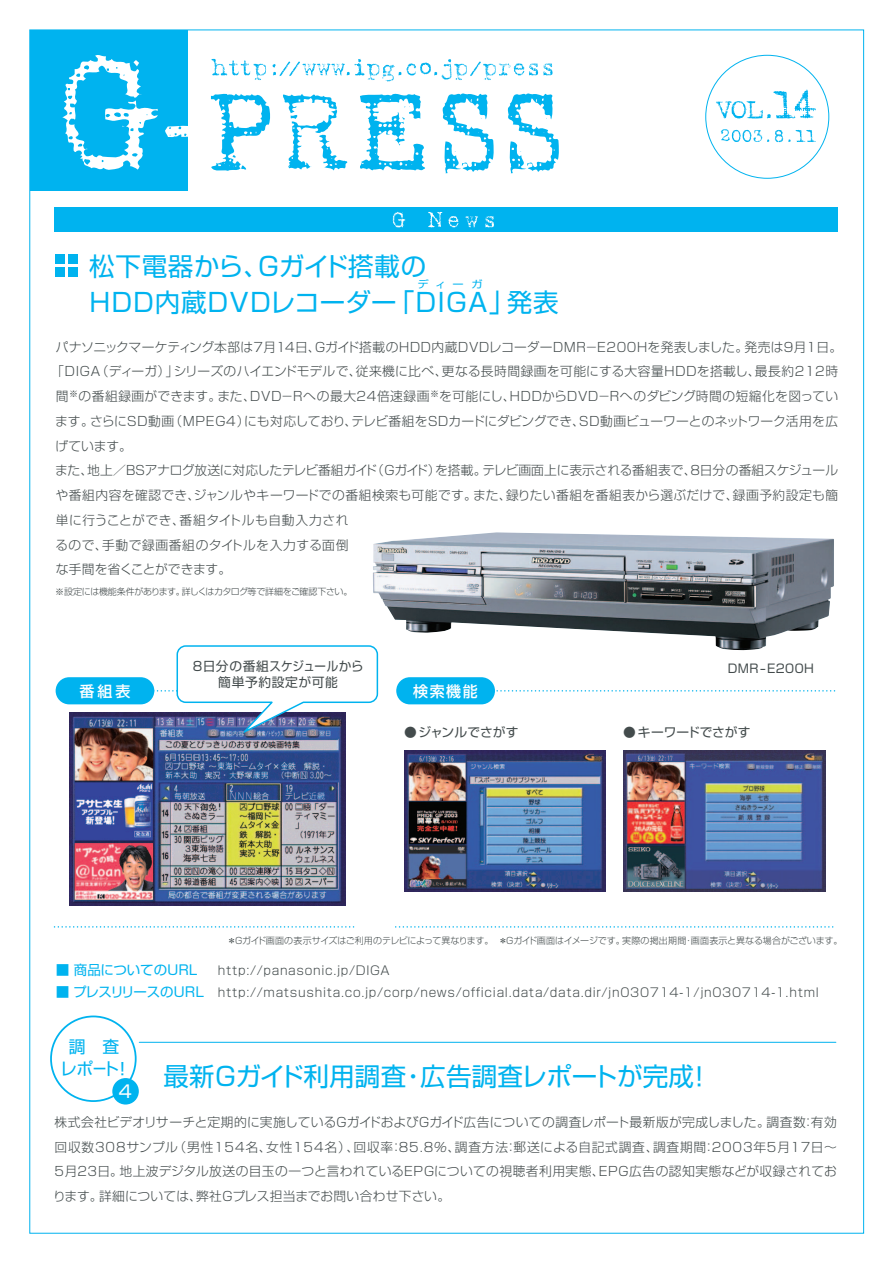
<style>
.page{position:relative;width:893px;height:1263px;background:#fff}
.page>*{position:absolute;margin:0;border:0;box-sizing:border-box;transform-origin:0 0}
.t1{font:25.5px/36px "Shin Go";letter-spacing:-.045em;color:#00b3ef}
.t2{font:25.5px "Shin Go";color:#00b3ef}
.t3{font:17.25px "Shin Go";color:#fff}
.t4{font:16.8px/21.8px "Shin Go";color:#00b3ef;text-align:center}
.t5{font:500 15px "Shin Go";letter-spacing:.1em;color:#fff}
.t6{font:13.5px "Shin Go";letter-spacing:-.025em;color:#00b3ef}
.t7{font:300 12.75px/24.8px "Shin Go";letter-spacing:.01em;color:#434b4c;text-align:justify}
.t8{font:300 12.75px "Shin Go";letter-spacing:-.025em;color:#434b4c}
.t9{font:300 12.75px "Shin Go";letter-spacing:-.02em;color:#434b4c}
.t10{font:300 12.75px "Shin Go";letter-spacing:-.015em;color:#434b4c}
.t11{font:300 12.75px "Shin Go";letter-spacing:.03em;color:#434b4c}
.t12{font:300 12.75px "Shin Go";letter-spacing:.04em;color:#434b4c}
.t13{font:12.75px/16.5px "Shin Go";letter-spacing:.05em;color:#434b4c;text-align:center}
.t14{font:300 12.75px "Shin Go";letter-spacing:-.01em;color:#434b4c}
.t15{font:12.75px "Shin Go";letter-spacing:-.005em;color:#434b4c}
.t16{font:12.75px "Shin Go";letter-spacing:-.01em;color:#434b4c}
.t17{font:300 12.15px "Shin Go";letter-spacing:.05em;color:#434b4c}
.t18{font:12px "Shin Go";letter-spacing:.03em;color:#434b4c}
.t19{font:10.2px "Shin Go";color:#00b3ef;scale:1.11 1}
.t20{font:300 9px "Shin Go";letter-spacing:-.025em;color:#434b4c}
.t21{font:300 9px "Shin Go";letter-spacing:-.045em;color:#434b4c}
.s1{font-weight:300}
.s2{font-size:13.5px;color:#00b3ef}
.s3{font-weight:400;font-size:13.5px;color:#00b3ef}
</style>
<div class="page">
<img style="left:70px;top:713px;width:275px;height:193px">
<svg style="left:496px;top:690px;width:340px;height:2px"></svg>
<div style="left:55px;top:207px;width:782px;height:25px;background:#00b3ef"></div>
<div style="left:55px;top:254px;width:10px;height:9px;background:#00b3ef"></div>
<div style="left:55px;top:267px;width:10px;height:10px;background:#00b3ef"></div>
<div style="left:69px;top:254px;width:9px;height:9px;background:#00b3ef"></div>
<div style="left:69px;top:267px;width:9px;height:10px;background:#00b3ef"></div>
<svg style="left:392px;top:212px;width:13px;height:16px"></svg>
<svg style="left:428px;top:212px;width:14px;height:16px"></svg>
<svg style="left:448px;top:216px;width:11px;height:12px"></svg>
<svg style="left:465px;top:216px;width:13px;height:12px"></svg>
<svg style="left:485px;top:216px;width:9px;height:12px"></svg>
<img style="left:373px;top:532px;width:461px;height:118px">
<hr style="left:139px;top:1042px;width:696px;height:1px;background:#00b3ef">
<div style="left:396px;top:677px;width:99px;height:27px;background:#00b3ef;border-radius:14px"></div>
<svg style="left:395px;top:926px;width:439px;height:2px"></svg>
<div style="left:56px;top:677px;width:98px;height:27px;background:#00b3ef;border-radius:14px"></div>
<svg style="left:54px;top:926px;width:301px;height:2px"></svg>
<svg style="left:92px;top:645px;width:287px;height:92px"></svg>
<img style="left:404px;top:750px;width:201px;height:142px">
<img style="left:623px;top:750px;width:202px;height:142px">
<div style="left:50px;top:1016px;width:87px;height:86px;border:2px solid #00b3ef;border-radius:50%"></div>
<div style="left:112px;top:1078px;width:27px;height:27px;background:#00b3ef;border-radius:50%"></div>
<div style="left:30px;top:30px;width:158px;height:160px;background:#00b3ef"></div>
<svg style="left:62px;top:55px;width:96px;height:115px"></svg>
<svg style="left:211px;top:58px;width:55px;height:22px"></svg>
<svg style="left:272px;top:59px;width:280px;height:22px"></svg>
<svg style="left:165px;top:125px;width:23px;height:13px"></svg>
<svg style="left:211px;top:94px;width:60px;height:77px"></svg>
<svg style="left:283px;top:94px;width:65px;height:77px"></svg>
<svg style="left:360px;top:93px;width:65px;height:78px"></svg>
<svg style="left:442px;top:93px;width:52px;height:80px"></svg>
<svg style="left:507px;top:93px;width:52px;height:80px"></svg>
<svg style="left:720px;top:129px;width:95px;height:13px"></svg>
<svg style="left:716px;top:89px;width:99px;height:30px"></svg>
<h1 class="t1" style="left:87px;top:251px;width:473px">松下電器から、Ｇガイド搭載の<br>ＨＤＤ内蔵ＤＶＤレコーダー「ＤＩＧＡ」発表</h1>
<p class="t19" style="left:417px;top:281px;width:60px">ディーガ</p>
<p class="t8" style="left:56px;top:342px;width:787px">パナソニックマーケティング本部は7月14日、Ｇガイド搭載のＨＤＤ内蔵ＤＶＤレコーダーＤＭＲ－Ｅ200Ｈを発表しました。発売は9月1日。</p>
<p class="t7" style="left:51px;top:361px;width:788px">「ＤＩＧＡ（ディーガ）」シリーズのハイエンドモデルで、従来機に比べ、更なる長時間録画を可能にする大容量ＨＤＤを搭載し、最長約212時</p>
<p class="t7" style="left:56px;top:386px;width:783px">間<sup>※</sup>の番組録画ができます。また、ＤＶＤ－Ｒへの最大24倍速録画<sup>※</sup>を可能にし、ＨＤＤからＤＶＤ－Ｒへのダビング時間の短縮化を図ってい</p>
<p class="t9" style="left:55px;top:416px;width:784px">ます。さらにＳＤ動画（ＭＰＥＧ4）にも対応しており、テレビ番組をＳＤカードにダビングでき、ＳＤ動画ビューワーとのネットワーク活用を広</p>
<p class="t7" style="left:56px;top:435px;width:78px">げています。</p>
<p class="t10" style="left:55px;top:466px;width:784px">また、地上／ＢＳアナログ放送に対応したテレビ番組ガイド（Ｇガイド）を搭載。テレビ画面上に表示される番組表で、8日分の番組スケジュール</p>
<p class="t11" style="left:56px;top:490px;width:784px">や番組内容を確認でき、ジャンルやキーワードでの番組検索も可能です。また、録りたい番組を番組表から選ぶだけで、録画予約設定も簡</p>
<p class="t12" style="left:56px;top:515px;width:294px">単に行うことができ、番組タイトルも自動入力され</p>
<p class="t12" style="left:55px;top:540px;width:294px">るので、手動で録画番組のタイトルを入力する面倒</p>
<p class="t14" style="left:56px;top:565px;width:177px">な手間を省くことができます。</p>
<p class="t21" style="left:55px;top:589px;width:299px">※設定には機能条件があります。詳しくはカタログ等で詳細をご確認下さい。</p>
<p class="t13" style="left:193px;top:659px;width:172px">8日分の番組スケジュールから簡単予約設定が可能</p>
<p class="t5" style="left:79px;top:686px;width:52px">番組表</p>
<p class="t5" style="left:413px;top:686px;width:66px">検索機能</p>
<p class="t18" style="left:727px;top:664px;width:88px">DMR-E200H</p>
<p class="t16" style="left:404px;top:727px;width:116px">●ジャンルでさがす</p>
<p class="t15" style="left:623px;top:727px;width:129px">● キーワードでさがす</p>
<p class="t20" style="left:227px;top:937px;width:616px">＊Gガイド画面の表示サイズはご利用のテレビによって異なります。　＊Gガイド画面はイメージです。実際の掲出期間・画面表示と異なる場合がございます。</p>
<p class="t6" style="left:56px;top:965px;width:146px"><span class="s1">■</span> 商品についてのＵＲＬ</p>
<p class="t17" style="left:218px;top:966px;width:173px">http://panasonic.jp/DIGA</p>
<p class="t17" style="left:56px;top:988px;width:764px"><span class="s2">■</span> <span class="s3">プレスリリースのＵＲＬ</span> http://matsushita.co.jp/corp/news/official.data/data.dir/jn030714-1/jn030714-1.html</p>
<h3 class="t4" style="left:60px;top:1038px;width:73px">調　査<br>レポート！</h3>
<h2 class="t3" style="left:119px;top:1085px;width:15px">4</h2>
<h1 class="t2" style="left:163px;top:1067px;width:550px">最新Ｇガイド利用調査・広告調査レポートが完成！</h1>
<p class="t7" style="left:53px;top:1111px;width:785px">株式会社ビデオリサーチと定期的に実施しているＧガイドおよびＧガイド広告についての調査レポート最新版が完成しました。調査数：有効回収数308サンプル（男性154名、女性154名）、回収率：85.8％、調査方法：郵送による自記式調査、調査期間：2003年5月17日～5月23日。地上波デジタル放送の目玉の一つと言われているＥＰＧについての視聴者利用実態、ＥＰＧ広告の認知実態などが収録されております。詳細については、弊社Ｇプレス担当までお問い合わせ下さい。</p>
</div>
